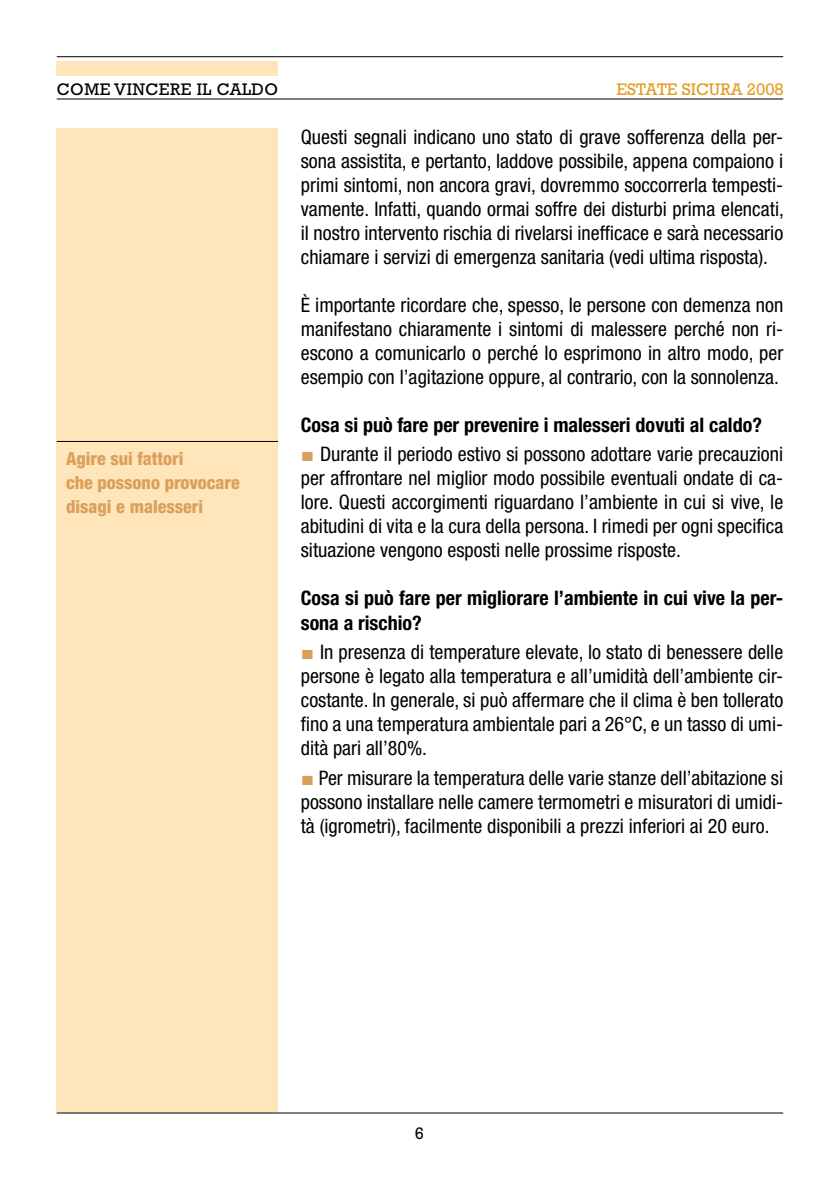
<style>
.page{position:relative;width:840px;height:1191px;background:#fff}
.page>*{position:absolute;margin:0;border:0;box-sizing:border-box;transform-origin:0 0}
.t1{font:condensed 20px/24px "Helvetica Neue";color:#000;text-align:justify}
.t2{font:700 condensed 20px/24px "Helvetica Neue";color:#000}
.t3{font:800 condensed 18px/24px "Helvetica Neue";color:#db9f5b}
.t4{font:17px "Rockwell";letter-spacing:.03em;color:#000}
.t5{font:17px "Rockwell";color:#e39d24}
.s1{font-family:"Times New Roman";font-stretch:normal;color:#db9f5b}
</style>
<div class="page">
<div style="left:57px;top:129px;width:221px;height:984px;background:#fee5ba"></div>
<hr style="left:57px;top:56px;width:725px;height:1px;background:#000">
<hr style="left:57px;top:99px;width:725px;height:1px;background:#000">
<div style="left:57px;top:62px;width:221px;height:14px;background:#fee5ba"></div>
<hr style="left:57px;top:1112px;width:725px;height:1px;background:#000">
<hr style="left:57px;top:441px;width:221px;height:1px;background:#000">
<p class="t4" style="left:57px;top:79px;width:223px">COME VINCERE IL CALDO</p>
<p class="t5" style="left:616px;top:79px;width:169px">ESTATE SICURA 2008</p>
<p class="t3" style="left:66px;top:446px;width:175px">Agire sui fattori<br>che possono provocare disagi e malesseri</p>
<p class="t1" style="left:300px;top:124px;width:484px">Questi segnali indicano uno stato di grave sofferenza della per&shy;sona assistita, e pertanto, laddove possibile, appena compaiono i primi sintomi, non ancora gravi, dovremmo soccorrerla tempesti&shy;vamente. Infatti, quando ormai soffre dei disturbi prima elencati, il nostro intervento rischia di rivelarsi inefficace e sarà necessario chiamare i servizi di emergenza sanitaria (vedi ultima risposta).</p>
<p class="t1" style="left:300px;top:292px;width:483px">È importante ricordare che, spesso, le persone con demenza non manifestano chiaramente i sintomi di malessere perché non ri&shy;escono a comunicarlo o perché lo esprimono in altro modo, per esempio con l’agitazione oppure, al contrario, con la sonnolenza.</p>
<p class="t2" style="left:300px;top:412px;width:462px">Cosa si può fare per prevenire i malesseri dovuti al caldo?</p>
<p class="t1" style="left:300px;top:442px;width:483px"><span class="s1">■</span> Durante il periodo estivo si possono adottare varie precauzioni per affrontare nel miglior modo possibile eventuali ondate di ca&shy;lore. Questi accorgimenti riguardano l’ambiente in cui si vive, le abitudini di vita e la cura della persona. I rimedi per ogni specifica situazione vengono esposti nelle prossime risposte.</p>
<p class="t2" style="left:300px;top:586px;width:483px">Cosa si può fare per migliorare l’ambiente in cui vive la per&shy;sona a rischio?</p>
<p class="t1" style="left:300px;top:640px;width:483px"><span class="s1">■</span> In presenza di temperature elevate, lo stato di benessere delle persone è legato alla temperatura e all’umidità dell’ambiente cir&shy;costante. In generale, si può affermare che il clima è ben tollerato fino a una temperatura ambientale pari a 26°C, e un tasso di umi&shy;dità pari all’80%.</p>
<p class="t1" style="left:300px;top:765px;width:483px"><span class="s1">■</span> Per misurare la temperatura delle varie stanze dell’abitazione si possono installare nelle camere termometri e misuratori di umidi&shy;tà (igrometri), facilmente disponibili a prezzi inferiori ai 20 euro.</p>
<p class="t4" style="left:414px;top:1122px;width:11px">6</p>
</div>
